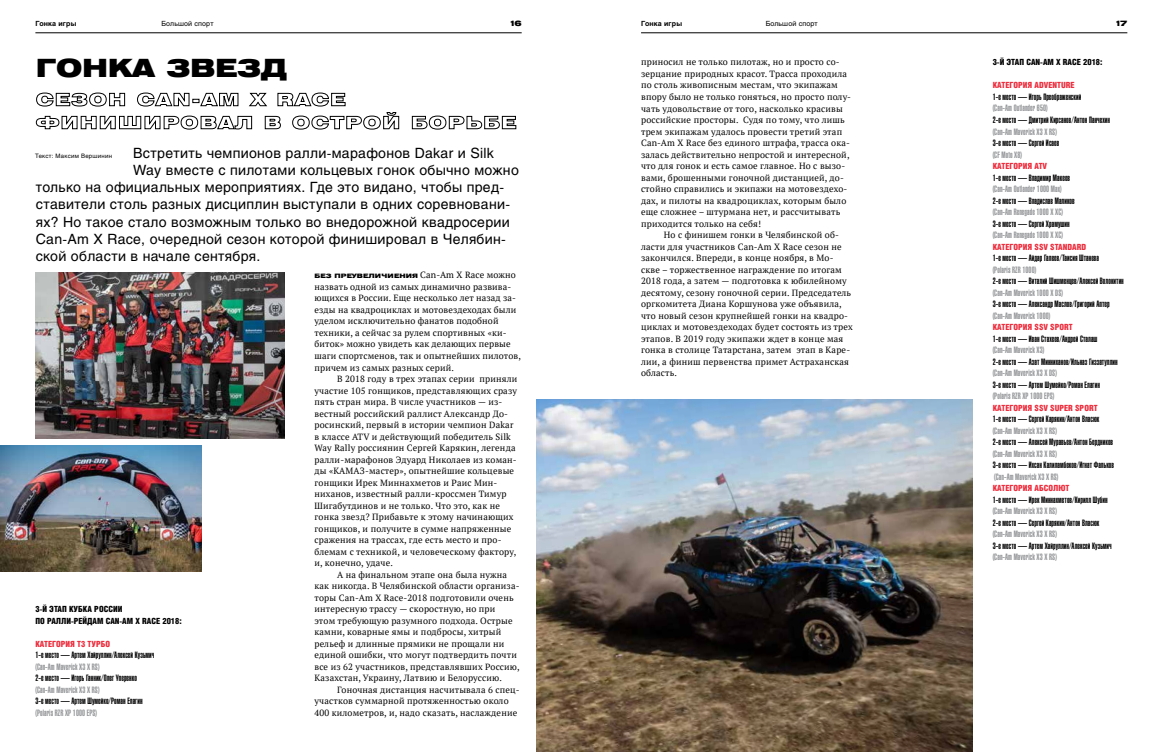
<style>
.page{position:relative;width:1163px;height:752px;background:#fff}
.page>*{position:absolute;margin:0;border:0;box-sizing:border-box;transform-origin:0 0}
.t1{font:25px "Helios Ext Black C";letter-spacing:-.01em;color:#000}
.t2{font:14px "Helios C";letter-spacing:.02em;color:#000}
.t3{font:9px/11.5px "PT Serif";letter-spacing:.02em;color:#000}
.t4{font:9px "Helios Ultra Compressed";letter-spacing:.01em;color:#000}
.t5{font:9px "Helios Ultra Compressed";letter-spacing:.01em;color:#939598}
.t6{font:900 8.5px "Helios Cond";color:#ee2c3c}
.t7{font:900 8.5px/11.5px "Helios Cond";color:#000}
.t8{font:7.5px "Helios Ext Black C";color:#000}
.t9{font:7px "Helios C";letter-spacing:.02em;color:#000}
.t10{font:700 7px "Helios C";letter-spacing:.02em;color:#000}
.t11{font:6px "Helios Ext Black C";letter-spacing:.015em;color:#000}
.t12{font:6px "Helios C";letter-spacing:.04em;color:#000}
.s1{font-family:"PT Serif";font-size:9px}
</style>
<div class="page">
<hr style="left:35px;top:33px;width:486px;height:1px;background:#000">
<hr style="left:641px;top:33px;width:486px;height:1px;background:#000">
<img style="left:536px;top:399px;width:436px;height:352px">
<svg style="left:36px;top:92px;width:363px;height:38px"></svg>
<svg style="left:411px;top:115px;width:105px;height:15px"></svg>
<img style="left:35px;top:272px;width:249px;height:166px">
<img style="left:0;top:445px;width:201px;height:126px">
<p class="t10" style="left:35px;top:20px;width:42px">Гонка игры</p>
<p class="t9" style="left:161px;top:19px;width:54px">Большой спорт</p>
<p class="t8" style="left:509px;top:19px;width:13px">16</p>
<p class="t10" style="left:641px;top:20px;width:42px">Гонка игры</p>
<p class="t9" style="left:765px;top:19px;width:54px">Большой спорт</p>
<p class="t8" style="left:1115px;top:19px;width:13px">17</p>
<h1 class="t1" style="left:36px;top:53px;width:253px">ГОНКА ЗВЕЗД</h1>
<p class="t7" style="left:992px;top:56px;width:111px">3-Й ЭТАП CAN-AM X RACE 2018:</p>
<p class="t6" style="left:992px;top:80px;width:83px">КАТЕГОРИЯ ADVENTURE</p>
<p class="t4" style="left:992px;top:91px;width:90px">1-е место — Игорь Преображенский</p>
<p class="t5" style="left:992px;top:103px;width:56px">(Can-Am Outlander 650)</p>
<p class="t4" style="left:992px;top:114px;width:119px">2-е место — Дмитрий Кирсанов/Антон Панчехин</p>
<p class="t5" style="left:992px;top:126px;width:66px">(Can-Am Maverick X3 X RS)</p>
<p class="t4" style="left:992px;top:137px;width:68px">3-е место — Сергей Исаев</p>
<p class="t5" style="left:992px;top:149px;width:31px">(CF Moto X8)</p>
<p class="t6" style="left:992px;top:161px;width:56px">КАТЕГОРИЯ ATV</p>
<p class="t4" style="left:992px;top:172px;width:79px">1-е место — Владимир Макеев</p>
<p class="t5" style="left:992px;top:183px;width:70px">(Can-Am Outlander 1000 Max)</p>
<p class="t4" style="left:992px;top:195px;width:83px">2-е место — Владислав Маликов</p>
<p class="t5" style="left:992px;top:206px;width:72px">(Can-Am Renegade 1000 X XC)</p>
<p class="t4" style="left:992px;top:218px;width:78px">3-е место — Сергей Храмушин</p>
<p class="t5" style="left:992px;top:229px;width:72px">(Can-Am Renegade 1000 X XC)</p>
<p class="t6" style="left:992px;top:241px;width:95px">КАТЕГОРИЯ SSV STANDARD</p>
<p class="t4" style="left:992px;top:252px;width:108px">1-е место — Айдар Галеев/Таисия Штанева</p>
<p class="t5" style="left:992px;top:264px;width:45px">(Polaris RZR 1000)</p>
<p class="t4" style="left:992px;top:275px;width:132px">2-е место — Виталий Шишменцев/Алексей Волокитин</p>
<p class="t5" style="left:992px;top:287px;width:72px">(Can-Am Maverick 1000 X DS)</p>
<p class="t4" style="left:992px;top:298px;width:118px">3-е место — Александр Маслов/Григорий Аптер</p>
<p class="t5" style="left:992px;top:310px;width:59px">(Can-Am Maverick 1000)</p>
<p class="t6" style="left:992px;top:322px;width:81px">КАТЕГОРИЯ SSV SPORT</p>
<p class="t4" style="left:992px;top:333px;width:106px">1-е место — Иван Стахеев/Андрей Сталаш</p>
<p class="t5" style="left:992px;top:344px;width:53px">(Can-Am Maverick X3)</p>
<p class="t4" style="left:992px;top:356px;width:126px">2-е место — Азат Минниханов/Ильназ Гиззатуллин</p>
<p class="t5" style="left:992px;top:367px;width:66px">(Can-Am Maverick X3 X DS)</p>
<p class="t4" style="left:992px;top:379px;width:109px">3-е место — Артем Шумейко/Роман Елагин</p>
<p class="t5" style="left:992px;top:390px;width:63px">(Polaris RZR XP 1000 EPS)</p>
<p class="t6" style="left:992px;top:402px;width:106px">КАТЕГОРИЯ SSV SUPER SPORT</p>
<p class="t4" style="left:992px;top:413px;width:108px">1-е место — Сергей Карякин/Антон Власюк</p>
<p class="t5" style="left:992px;top:425px;width:66px">(Can-Am Maverick X3 X RS)</p>
<p class="t4" style="left:992px;top:436px;width:122px">2-е место — Алексей Муравьев/Антон Бердников</p>
<p class="t5" style="left:992px;top:448px;width:66px">(Can-Am Maverick X3 X RS)</p>
<p class="t4" style="left:992px;top:459px;width:123px">3-е место — Ихсан Калиламбеков/Игнат Фальков</p>
<p class="t5" style="left:994px;top:471px;width:66px">(Can-Am Maverick X3 X RS)</p>
<p class="t6" style="left:992px;top:483px;width:78px">КАТЕГОРИЯ АБСОЛЮТ</p>
<p class="t4" style="left:992px;top:494px;width:116px">1-е место — Ирек Миннахметов/Кирилл Шубин</p>
<p class="t5" style="left:992px;top:505px;width:66px">(Can-Am Maverick X3 X RS)</p>
<p class="t4" style="left:992px;top:517px;width:108px">2-е место — Сергей Карякин/Антон Власюк</p>
<p class="t5" style="left:992px;top:528px;width:66px">(Can-Am Maverick X3 X RS)</p>
<p class="t4" style="left:992px;top:540px;width:120px">3-е место — Артем Хайруллин/Алексей Кузьмич</p>
<p class="t5" style="left:992px;top:551px;width:66px">(Can-Am Maverick X3 X RS)</p>
<p class="t3" style="left:641px;top:56px;width:211px">приносил не только пилотаж, но и просто со&shy;зерцание природных красот. Трасса проходила по столь живописным местам, что экипажам впору было не только гоняться, но просто полу&shy;чать удовольствие от того, насколько красивы российские просторы. Судя по тому, что лишь трем экипажам удалось провести третий этап Can-Am X Race без единого штрафа, трасса ока&shy;залась действительно непростой и интересной, что для гонок и есть самое главное. Но с вызо&shy;вами, брошенными гоночной дистанцией, до&shy;стойно справились и экипажи на мотовездехо&shy;дах, и пилоты на квадроциклах, которым было еще сложнее – штурмана нет, и рассчитывать приходится только на себя!</p>
<p class="t3" style="left:641px;top:229px;width:213px;text-indent:23px">Но с финишем гонки в Челябинской об&shy;ласти для участников Can-Am X Race сезон не закончился. Впереди, в конце ноября, в Мо&shy;скве – торжественное награждение по итогам 2018 года, а затем — подготовка к юбилейному десятому, сезону гоночной серии. Председатель оргкомитета Диана Коршунова уже объявила, что новый сезон крупнейшей гонки на квадро&shy;циклах и мотовездеходах будет состоять из трех этапов. В 2019 году экипажи ждет в конце мая гонка в столице Татарстана, затем этап в Каре&shy;лии, а финиш первенства примет Астраханская область.</p>
<h2 class="t2" style="left:133px;top:144px;width:362px">Встретить чемпионов ралли-марафонов Dakar и Silk</h2>
<h2 class="t2" style="left:133px;top:161px;width:387px">Way вместе с пилотами кольцевых гонок обычно можно</h2>
<h2 class="t2" style="left:36px;top:179px;width:470px">только на официальных мероприятиях. Где это видано, чтобы пред-</h2>
<h2 class="t2" style="left:36px;top:196px;width:476px">ставители столь разных дисциплин выступали в одних соревновани-</h2>
<h2 class="t2" style="left:36px;top:213px;width:475px">ях? Но такое стало возможным только во внедорожной квадросерии</h2>
<h2 class="t2" style="left:36px;top:230px;width:471px">Can-Am X Race, очередной сезон которой финишировал в Челябин-</h2>
<h2 class="t2" style="left:36px;top:248px;width:226px">ской области в начале сентября.</h2>
<p class="t12" style="left:35px;top:152px;width:78px">Текст: Максим Вершинин</p>
<p class="t11" style="left:314px;top:272px;width:203px">БЕЗ ПРЕУВЕЛИЧИЕНИЯ <span class="s1">Can-Am X Race можно</span></p>
<p class="t3" style="left:314px;top:281px;width:208px">назвать одной из самых динамично развива&shy;ющихся в России. Еще несколько лет назад за&shy;езды на квадроциклах и мотовездеходах были уделом исключительно фанатов подобной техники, а сейчас за рулем спортивных «ки&shy;биток» можно увидеть как делающих первые шаги спортсменов, так и опытнейших пилотов, причем из самых разных серий.</p>
<p class="t3" style="left:314px;top:373px;width:204px;text-indent:23px">В 2018 году в трех этапах серии приняли участие 105 гонщиков, представляющих сразу пять стран мира. В числе участников — из&shy;вестный российский раллист Александр До&shy;росинский, первый в истории чемпион Dakar в классе ATV и действующий победитель Silk Way Rally россиянин Сергей Карякин, легенда ралли-марафонов Эдуард Николаев из коман&shy;ды «КАМАЗ-мастер», опытнейшие кольцевые гонщики Ирек Миннахметов и Раис Мин&shy;ниханов, известный ралли-кроссмен Тимур Шигабутдинов и не только. Что это, как не гонка звезд? Прибавьте к этому начинающих гонщиков, и получите в сумме напряженные сражения на трассах, где есть место и про&shy;блемам с техникой, и человеческому фактору, и, конечно, удаче.</p>
<p class="t3" style="left:314px;top:568px;width:207px;text-indent:23px">А на финальном этапе она была нужна как никогда. В Челябинской области организа&shy;торы Can-Am X Race-2018 подготовили очень интересную трассу — скоростную, но при<br>этом требующую разумного подхода. Острые камни, коварные ямы и подбросы, хитрый рельеф и длинные прямики не прощали ни единой ошибки, что могут подтвердить почти все из 62 участников, представлявших Россию, Казахстан, Украину, Латвию и Белоруссию.</p>
<p class="t3" style="left:314px;top:683px;width:207px;text-indent:23px">Гоночная дистанция насчитывала 6 спец&shy;участков суммарной протяженностью около<br>400 километров, и, надо сказать, наслаждение</p>
<p class="t7" style="left:35px;top:603px;width:148px">3-Й ЭТАП КУБКА РОССИИ<br>ПО РАЛЛИ-РЕЙДАМ CAN-AM X RACE 2018:</p>
<p class="t6" style="left:35px;top:638px;width:76px">КАТЕГОРИЯ Т3 ТУРБО</p>
<p class="t4" style="left:35px;top:649px;width:120px">1-е место — Артем Хайруллин/Алексей Кузьмич</p>
<p class="t5" style="left:35px;top:661px;width:66px">(Can-Am Maverick X3 X RS)</p>
<p class="t4" style="left:35px;top:672px;width:103px">2-е место — Игорь Ганник/Олег Уперенко</p>
<p class="t5" style="left:35px;top:684px;width:66px">(Can-Am Maverick X3 X RS)</p>
<p class="t4" style="left:35px;top:695px;width:109px">3-е место — Артем Шумейко/Роман Елагин</p>
<p class="t5" style="left:35px;top:707px;width:63px">(Polaris RZR XP 1000 EPS)</p>
</div>
